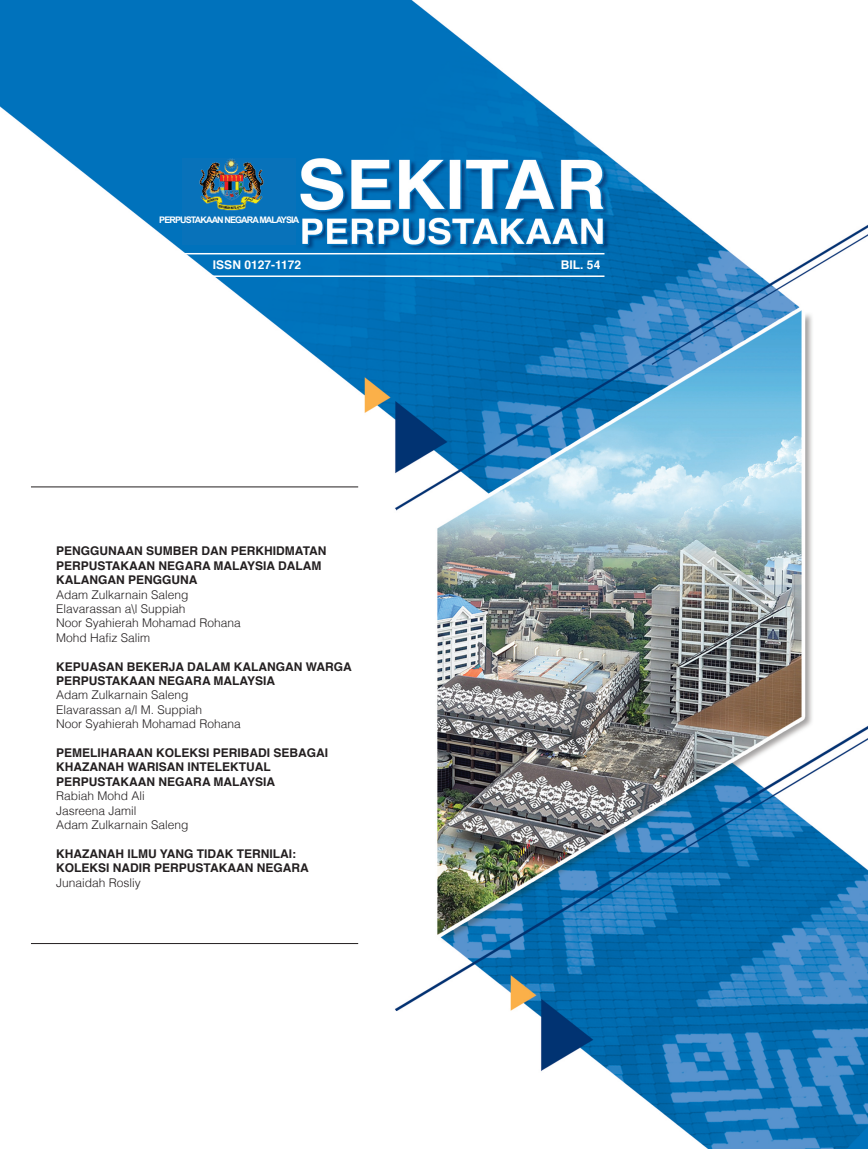
<style>
.page{position:relative;width:868px;height:1149px;background:#fff}
.page>*{position:absolute;margin:0;border:0;box-sizing:border-box;transform-origin:0 0}
.t1{font:300 12px/14.4px "Helvetica";color:#231f20}
.t2{font:700 12px/14.4px "Helvetica";color:#231f20}
.t3{font:700 12px "Helvetica";color:#fff}
.t4{font:700 9px "Arial";letter-spacing:-.1em;color:#fff}
.s1{font-weight:700}
.s2{font-weight:300}
</style>
<div class="page">
<img style="left:0;top:0;width:867px;height:1148px">
<div style="left:182px;top:158px;width:113px;height:86px;background:#0872ba"></div>
<hr style="left:174px;top:253px;width:430px;height:1px;background:#fff">
<hr style="left:202px;top:275px;width:402px;height:2px;background:#fff">
<hr style="left:31px;top:486px;width:327px;height:1px;background:#231f20">
<hr style="left:31px;top:942px;width:327px;height:1px;background:#231f20">
<img style="left:153px;top:143px;width:153px;height:70px">
<p class="t4" style="left:159px;top:213px;width:141px">PERPUSTAKAAN NEGARA MALAYSIA</p>
<p class="t3" style="left:213px;top:255px;width:90px">ISSN 0127-1172</p>
<p class="t1" style="left:56px;top:543px;width:272px"><span class="s1">PENGGUNAAN SUMBER DAN PERKHIDMATAN<br>PERPUSTAKAAN NEGARA MALAYSIA DALAM<br>KALANGAN PENGGUNA<br></span>Adam Zulkarnain Saleng<br>Elavarassan a\l Suppiah<br>Noor Syahierah Mohamad Rohana<br>Mohd Hafiz Salim</p>
<p class="t1" style="left:56px;top:658px;width:297px"><span class="s1">KEPUASAN BEKERJA DALAM KALANGAN WARGA<br>PERPUSTAKAAN NEGARA MALAYSIA<br></span>Adam Zulkarnain Saleng<br>Elavarassan a/l M. Suppiah<br>Noor Syahierah Mohamad Rohana</p>
<p class="t2" style="left:56px;top:745px;width:274px">PEMELIHARAAN KOLEKSI PERIBADI SEBAGAI<br>KHAZANAH WARISAN INTELEKTUAL<br>PERPUSTAKAAN NEGARA MALAYSIA<br><span class="s2">Rabiah Mohd Ali<br>Jasreena Jamil<br>Adam Zulkarnain Saleng</span></p>
<p class="t2" style="left:56px;top:846px;width:254px">KHAZANAH ILMU YANG TIDAK TERNILAI:<br>KOLEKSI NADIR PERPUSTAKAAN NEGARA<br><span class="s2">Junaidah Rosliy</span></p>
<p class="t3" style="left:561px;top:255px;width:41px">BIL. 54</p>
</div>
